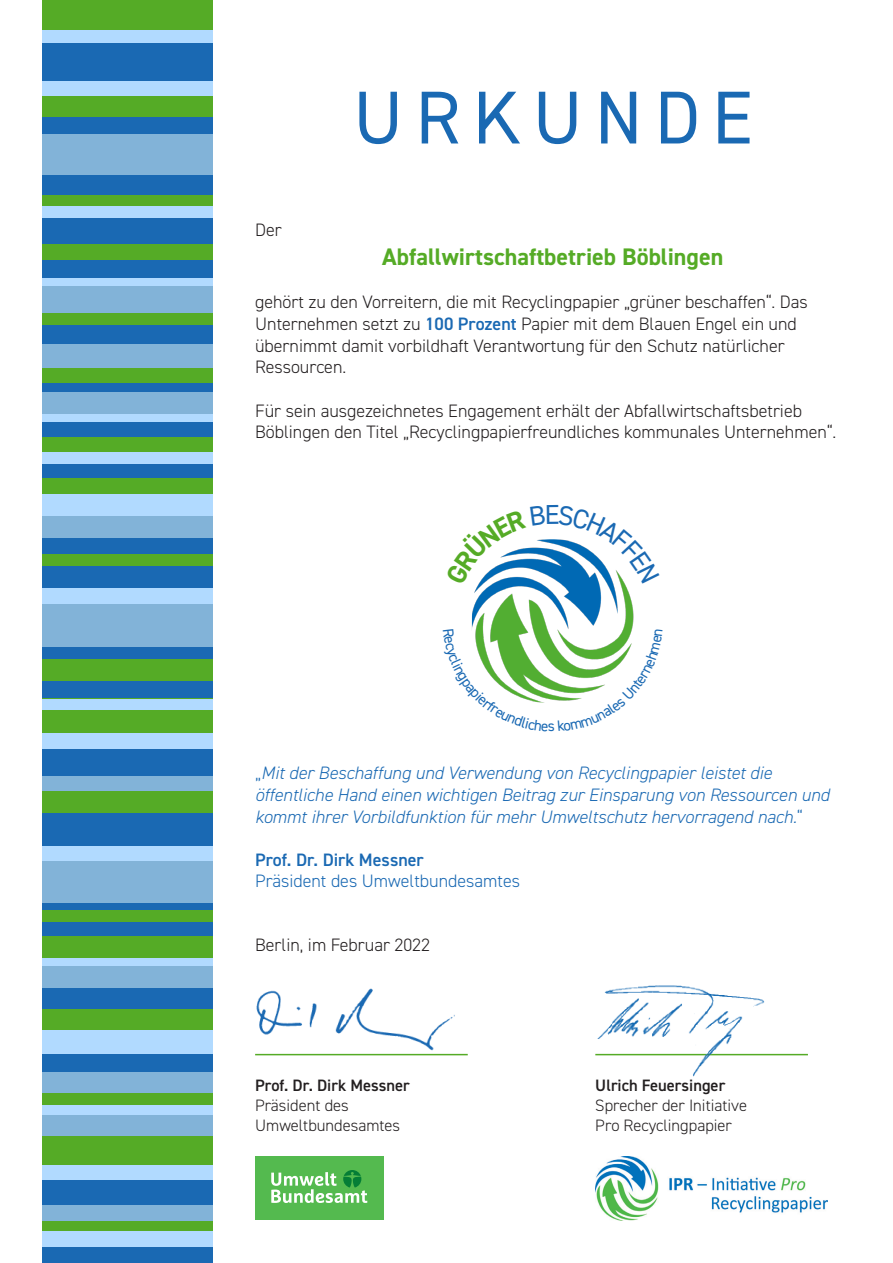
<style>
.page{position:relative;width:893px;height:1263px;background:#fff}
.page>*{position:absolute;margin:0;border:0;box-sizing:border-box;transform-origin:0 0}
.t1{font:75px "DIN2014";letter-spacing:.16em;color:#1a69b3}
.t2{font:700 24px "DIN2014";color:#55ab26}
.t3{font:300 18px/21.6px "DIN2014";color:#231f20}
.t4{font:italic 300 18px/21.6px "DIN2014";color:#1a69b3}
.t5{font:300 18px/21.6px "DIN2014";color:#1a69b3}
.t6{font:300 16.5px/19.8px "DIN2014";color:#231f20}
.t7{font:600 16.5px "DIN2014";color:#231f20}
.s1{font-weight:600;color:#1a69b3}
.s2{font-style:normal}
.s3{font-weight:600}
</style>
<div class="page">
<div style="left:43px;top:0;width:170px;height:1263px;background:#1a69b3"></div>
<div style="left:43px;top:0;width:170px;height:30px;background:#55ab26"></div>
<div style="left:43px;top:195px;width:170px;height:11px;background:#55ab26"></div>
<div style="left:43px;top:478px;width:170px;height:30px;background:#55ab26"></div>
<div style="left:43px;top:698px;width:170px;height:50px;background:#55ab26"></div>
<div style="left:43px;top:367px;width:170px;height:16px;background:#55ab26"></div>
<div style="left:43px;top:936px;width:170px;height:22px;background:#55ab26"></div>
<div style="left:43px;top:1221px;width:170px;height:10px;background:#55ab26"></div>
<div style="left:43px;top:1136px;width:170px;height:44px;background:#55ab26"></div>
<div style="left:43px;top:96px;width:170px;height:21px;background:#55ab26"></div>
<div style="left:43px;top:508px;width:170px;height:30px;background:#82b3d8"></div>
<div style="left:43px;top:134px;width:170px;height:40px;background:#82b3d8"></div>
<div style="left:43px;top:81px;width:170px;height:15px;background:#b1daff"></div>
<div style="left:43px;top:279px;width:170px;height:40px;background:#82b3d8"></div>
<div style="left:43px;top:344px;width:170px;height:23px;background:#82b3d8"></div>
<div style="left:43px;top:392px;width:170px;height:29px;background:#82b3d8"></div>
<div style="left:43px;top:603px;width:170px;height:44px;background:#82b3d8"></div>
<div style="left:43px;top:776px;width:170px;height:15px;background:#82b3d8"></div>
<div style="left:43px;top:847px;width:170px;height:55px;background:#82b3d8"></div>
<div style="left:43px;top:958px;width:170px;height:30px;background:#82b3d8"></div>
<div style="left:43px;top:1072px;width:170px;height:64px;background:#82b3d8"></div>
<div style="left:43px;top:1205px;width:170px;height:15px;background:#82b3d8"></div>
<div style="left:43px;top:437px;width:170px;height:15px;background:#55ab26"></div>
<div style="left:43px;top:659px;width:170px;height:21px;background:#55ab26"></div>
<div style="left:43px;top:791px;width:170px;height:22px;background:#55ab26"></div>
<div style="left:43px;top:1009px;width:170px;height:22px;background:#55ab26"></div>
<div style="left:43px;top:244px;width:170px;height:16px;background:#55ab26"></div>
<div style="left:43px;top:313px;width:170px;height:11px;background:#55ab26"></div>
<div style="left:43px;top:910px;width:170px;height:11px;background:#55ab26"></div>
<div style="left:43px;top:554px;width:170px;height:12px;background:#55ab26"></div>
<div style="left:43px;top:206px;width:170px;height:11px;background:#b1daff"></div>
<div style="left:43px;top:452px;width:170px;height:11px;background:#b1daff"></div>
<div style="left:43px;top:494px;width:170px;height:22px;background:#b1daff"></div>
<div style="left:43px;top:588px;width:170px;height:15px;background:#b1daff"></div>
<div style="left:43px;top:279px;width:170px;height:7px;background:#b1daff"></div>
<div style="left:43px;top:30px;width:170px;height:13px;background:#b1daff"></div>
<div style="left:43px;top:733px;width:170px;height:15px;background:#b1daff"></div>
<div style="left:43px;top:699px;width:170px;height:11px;background:#b1daff"></div>
<div style="left:43px;top:847px;width:170px;height:14px;background:#b1daff"></div>
<div style="left:43px;top:1104px;width:170px;height:11px;background:#b1daff"></div>
<div style="left:43px;top:1031px;width:170px;height:23px;background:#b1daff"></div>
<div style="left:43px;top:1166px;width:170px;height:14px;background:#b1daff"></div>
<div style="left:43px;top:414px;width:170px;height:7px;background:#b1daff"></div>
<div style="left:43px;top:958px;width:170px;height:7px;background:#b1daff"></div>
<div style="left:43px;top:1093px;width:170px;height:11px;background:#55ab26"></div>
<div style="left:43px;top:1231px;width:170px;height:16px;background:#b1daff"></div>
<div style="left:255px;top:1157px;width:128px;height:63px;background:#54ba4f"></div>
<svg style="left:271px;top:1170px;width:96px;height:33px"></svg>
<img style="left:595px;top:1157px;width:232px;height:63px">
<hr style="left:255px;top:1054px;width:213px;height:1px;background:#55ab26">
<hr style="left:595px;top:1054px;width:213px;height:1px;background:#55ab26">
<img style="left:256px;top:988px;width:199px;height:63px">
<img style="left:595px;top:985px;width:170px;height:92px">
<img style="left:472px;top:585px;width:162px;height:44px">
<svg style="left:475px;top:629px;width:157px;height:74px"></svg>
<svg style="left:478px;top:539px;width:148px;height:46px"></svg>
<p class="t3" style="left:255px;top:220px;width:28px">Der</p>
<p class="t1" style="left:353px;top:71px;width:401px">URKUNDE</p>
<p class="t2" style="left:382px;top:241px;width:342px">Abfallwirtschaftbetrieb Böblingen</p>
<p class="t3" style="left:255px;top:292px;width:554px">gehört zu den Vorreitern, die mit Recyclingpapier „grüner beschaffen“. Das Unternehmen setzt zu <span class="s1">100 Prozent</span> Papier mit dem Blauen Engel ein und übernimmt damit vorbildhaft Verantwortung für den Schutz natürlicher Ressourcen.</p>
<p class="t3" style="left:255px;top:400px;width:583px">Für sein ausgezeichnetes Engagement erhält der Abfallwirtschaftsbetrieb<br>Böblingen den Titel „Recyclingpapierfreundliches kommunales Unternehmen“.</p>
<p class="t4" style="left:255px;top:762px;width:576px"><span class="s2">„</span>Mit der Beschaffung und Verwendung von Recyclingpapier leistet die öffentliche Hand einen wichtigen Beitrag zur Einsparung von Ressourcen und kommt ihrer Vorbildfunktion für mehr Umweltschutz hervorragend nach.<span class="s2">“</span></p>
<p class="t5" style="left:255px;top:849px;width:266px"><span class="s3">Prof. Dr. Dirk Messner<br></span>Präsident des Umweltbundesamtes</p>
<p class="t3" style="left:255px;top:934px;width:176px">Berlin, im Februar 2022</p>
<p class="t7" style="left:255px;top:1074px;width:156px">Prof. Dr. Dirk Messner</p>
<p class="t6" style="left:255px;top:1095px;width:147px">Präsident des<br>Umweltbundesamtes</p>
<p class="t7" style="left:595px;top:1074px;width:131px">Ulrich Feuersinger</p>
<p class="t6" style="left:595px;top:1095px;width:153px">Sprecher der Initiative<br>Pro Recyclingpapier</p>
</div>
